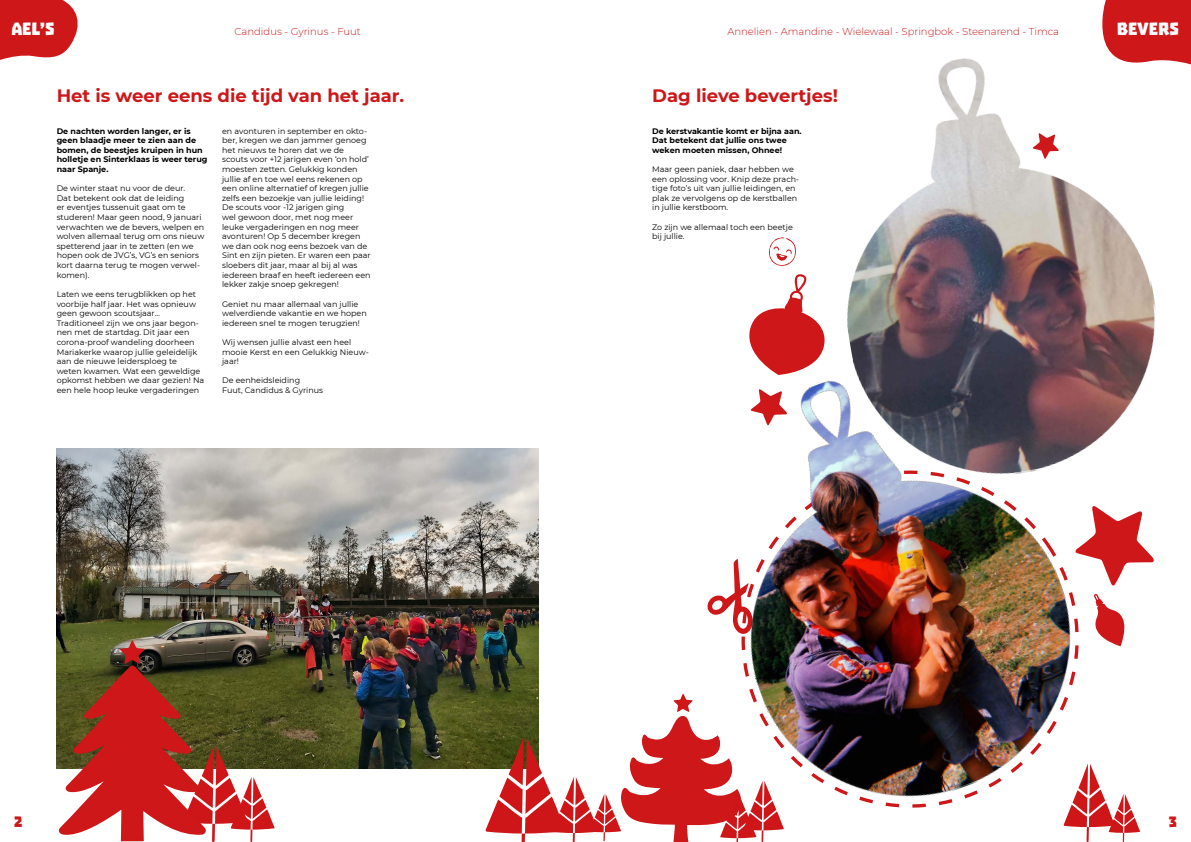
<style>
.page{position:relative;width:1191px;height:842px;background:#fff}
.page>*{position:absolute;margin:0;border:0;box-sizing:border-box;transform-origin:0 0}
.t1{font:20px "Troika";color:#fff}
.t2{font:700 18px "Montserrat";color:#cd1719}
.t3{font:17px "Troika";color:#cd1719}
.t4{font:300 10px "Montserrat";color:#cd1719}
.t5{font:8px/9.6px "Montserrat";color:#000}
.t6{font:700 8px/9.6px "Montserrat";color:#000}
</style>
<div class="page">
<div style="left:1102px;top:0;width:89px;height:65px;background:#cd1719"></div>
<svg style="left:0;top:0;width:78px;height:60px"></svg>
<svg style="left:769px;top:237px;width:27px;height:29px"></svg>
<img style="left:847px;top:34px;width:332px;height:390px">
<img style="left:683px;top:330px;width:431px;height:478px">
<svg style="left:1063px;top:763px;width:77px;height:79px"></svg>
<svg style="left:1075px;top:506px;width:79px;height:80px"></svg>
<svg style="left:750px;top:389px;width:37px;height:36px"></svg>
<svg style="left:1032px;top:133px;width:26px;height:26px"></svg>
<svg style="left:744px;top:274px;width:84px;height:101px"></svg>
<svg style="left:1092px;top:594px;width:33px;height:52px"></svg>
<img style="left:57px;top:449px;width:482px;height:320px">
<svg style="left:485px;top:694px;width:299px;height:148px"></svg>
<svg style="left:57px;top:640px;width:218px;height:202px"></svg>
<h1 class="t1" style="left:11px;top:18px;width:45px">AEL’S</h1>
<h1 class="t1" style="left:1116px;top:18px;width:64px">BEVERS</h1>
<p class="t4" style="left:235px;top:25px;width:128px">Candidus - Gyrinus - Fuut</p>
<p class="t4" style="left:727px;top:25px;width:333px">Annelien - Amandine - Wielewaal - Springbok - Steenarend - Timca</p>
<h2 class="t2" style="left:57px;top:83px;width:349px">Het is weer eens die tijd van het jaar.</h2>
<p class="t6" style="left:57px;top:126px;width:152px">De nachten worden langer, er is geen blaadje meer te zien aan de bomen, de beestjes kruipen in hun holletje en Sinterklaas is weer terug naar Spanje.</p>
<p class="t5" style="left:57px;top:183px;width:149px">De winter staat nu voor de deur.<br>Dat betekent ook dat de leiding<br>er eventjes tussenuit gaat om te studeren! Maar geen nood, 9 januari verwachten we de bevers, welpen en wolven allemaal terug om ons nieuw spetterend jaar in te zetten (en we hopen ook de JVG’s, VG’s en seniors kort daarna terug te mogen verwel&shy;komen).</p>
<p class="t5" style="left:57px;top:289px;width:149px">Laten we eens terugblikken op het voorbije half jaar. Het was opnieuw geen gewoon scoutsjaar… Traditioneel zijn we ons jaar begon&shy;nen met de startdag. Dit jaar een corona-proof wandeling doorheen Mariakerke waarop jullie geleidelijk aan de nieuwe leidersploeg te<br>weten kwamen. Wat een geweldige opkomst hebben we daar gezien! Na een hele hoop leuke vergaderingen</p>
<p class="t5" style="left:222px;top:126px;width:150px">en avonturen in september en okto&shy;ber, kregen we dan jammer genoeg het nieuws te horen dat we de scouts voor +12 jarigen even ‘on hold’ moesten zetten. Gelukkig konden jullie af en toe wel eens rekenen op een online alternatief of kregen jullie zelfs een bezoekje van jullie leiding!<br>De scouts voor -12 jarigen ging<br>wel gewoon door, met nog meer leuke vergaderingen en nog meer avonturen! Op 5 december kregen we dan ook nog eens bezoek van de Sint en zijn pieten. Er waren een paar sloebers dit jaar, maar al bij al was iedereen braaf en heeft iedereen een lekker zakje snoep gekregen!</p>
<p class="t5" style="left:222px;top:299px;width:146px">Geniet nu maar allemaal van jullie welverdiende vakantie en we hopen iedereen snel te mogen terugzien!</p>
<p class="t5" style="left:222px;top:337px;width:148px">Wij wensen jullie alvast een heel mooie Kerst en een Gelukkig Nieuw&shy;jaar!</p>
<p class="t5" style="left:222px;top:375px;width:103px">De eenheidsleiding<br>Fuut, Candidus &amp; Gyrinus</p>
<h2 class="t2" style="left:652px;top:83px;width:187px">Dag lieve bevertjes!</h2>
<p class="t6" style="left:652px;top:126px;width:151px">De kerstvakantie komt er bijna aan.<br>Dat betekent dat jullie ons twee weken moeten missen, Ohnee!</p>
<p class="t5" style="left:652px;top:164px;width:149px">Maar geen paniek, daar hebben we een oplossing voor. Knip deze prach&shy;tige foto’s uit van jullie leidingen, en plak ze vervolgens op de kerstballen in jullie kerstboom.</p>
<p class="t5" style="left:652px;top:222px;width:142px">Zo zijn we allemaal toch een beetje bij jullie.</p>
<h3 class="t3" style="left:14px;top:812px;width:10px">2</h3>
<h3 class="t3" style="left:1168px;top:812px;width:9px">3</h3>
</div>
